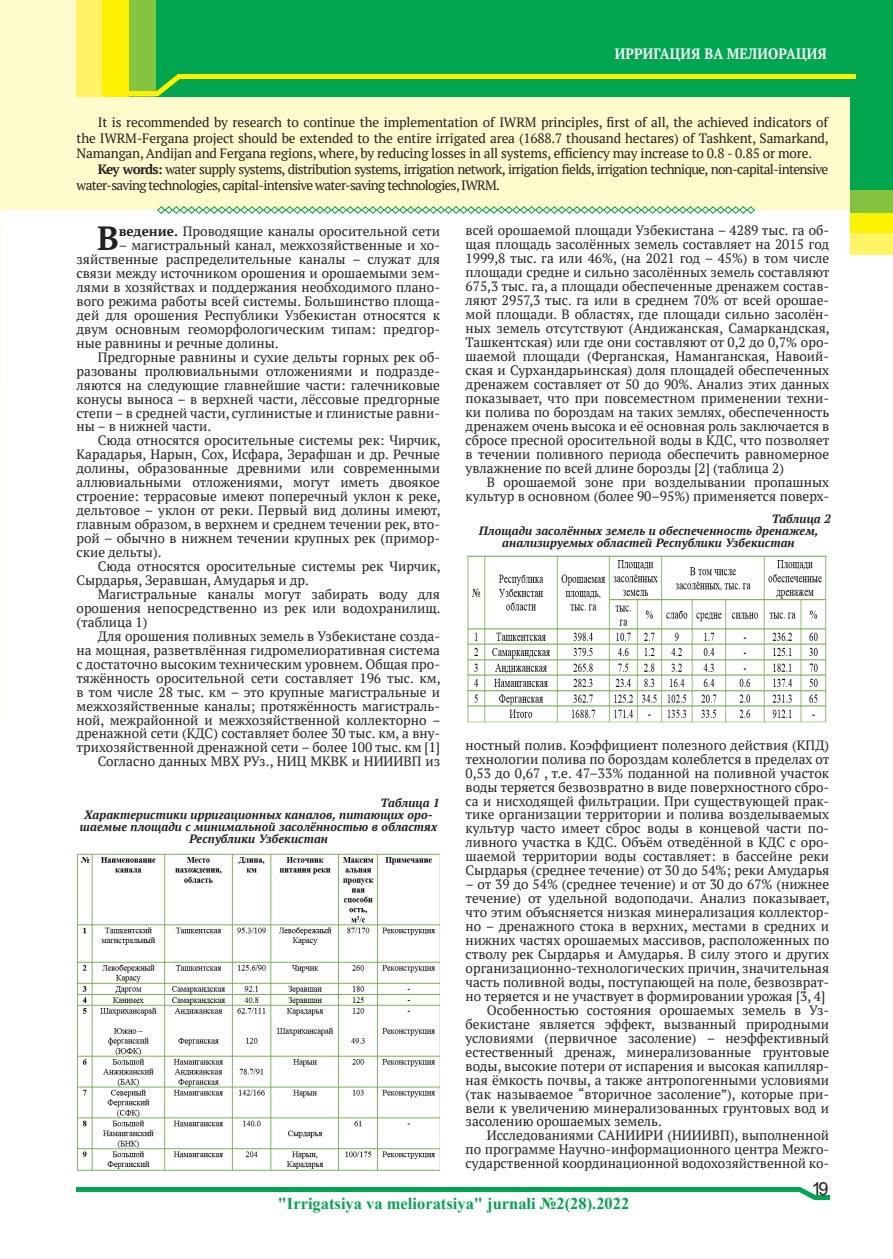
<style>
.page{position:relative;width:893px;height:1259px;background:#fff}
.page>*{position:absolute;margin:0;border:0;box-sizing:border-box;transform-origin:0 0}
.t1{font:700 33.45px "PT Serif";color:#231f20}
.t2{font:18px "Arial";color:#231f20}
.t3{font:700 16.5px "Times New Roman";color:#00a54f}
.t4{font:700 15px "PT Serif";letter-spacing:.01em;color:#fff;scale:.9 1}
.t5{font:13.5px/14px "PT Serif";color:#231f20;text-align:justify}
.t6{font:13.5px/15.8px "PT Serif";letter-spacing:-.05em;color:#231f20}
.t7{font:italic 700 12px "PT Serif";letter-spacing:.01em;color:#231f20}
.s1{font-weight:700}
</style>
<div class="page">
<div style="left:0;top:0;width:851px;height:210px;background:#fffbcc"></div>
<svg style="left:157px;top:206px;width:598px;height:8px"></svg>
<svg style="left:0;top:1px;width:1px;height:691px"></svg>
<img style="left:77px;top:853px;width:363px;height:318px">
<img style="left:467px;top:555px;width:360px;height:168px">
<div style="left:77px;top:0;width:428px;height:96px;background:#fff466"></div>
<div style="left:103px;top:0;width:432px;height:96px;background:#fff101"></div>
<div style="left:130px;top:0;width:586px;height:96px;background:#84c440"></div>
<div style="left:156px;top:0;width:737px;height:96px;background:#00a54f"></div>
<div style="left:851px;top:160px;width:42px;height:94px;background:#fff466"></div>
<div style="left:851px;top:160px;width:42px;height:73px;background:#fff101"></div>
<div style="left:851px;top:160px;width:42px;height:53px;background:#84c440"></div>
<div style="left:851px;top:95px;width:42px;height:95px;background:#00a54f"></div>
<div style="left:178px;top:74px;width:678px;height:5px;background:#fff101"></div>
<hr style="left:129px;top:92px;width:29px;height:4px;background:#fff101">
<svg style="left:155px;top:74px;width:25px;height:22px"></svg>
<hr style="left:76px;top:1187px;width:724px;height:4px;background:#00a54f">
<div style="left:815px;top:1195px;width:14px;height:5px;background:#00a54f"></div>
<svg style="left:798px;top:1187px;width:17px;height:13px"></svg>
<p class="t4" style="left:615px;top:44px;width:237px">ИРРИГАЦИЯ ВА МЕЛИОРАЦИЯ</p>
<p class="t5" style="left:77px;top:114px;width:754px;line-height:15.8px;text-indent:21px">It is recommended by research to continue the implementation of IWRM principles, first of all, the achieved indicators of the IWRM-Fergana project should be extended to the entire irrigated area (1688.7 thousand hectares) of Tashkent, Samarkand, Namangan, Andijan and Fergana regions, where, by reducing losses in all systems, efficiency may increase to 0.8 - 0.85 or more.</p>
<p class="t6" style="left:77px;top:161px;width:753px;text-indent:21px"><span class="s1">Key words:</span> water supply systems, distribution systems, irrigation network, irrigation fields, irrigation technique, non-capital-intensive water-saving technologies, capital-intensive water-saving technologies, IWRM.</p>
<h1 class="t1" style="left:97px;top:216px;width:23px">В</h1>
<p class="t5" style="left:119px;top:224px;width:323px"><span class="s1">ведение.</span> Проводящие каналы оросительной сети</p>
<p class="t5" style="left:466px;top:223px;width:366px">всей орошаемой площади Узбекистана – 4289 тыс. га об&shy;щая площадь засолённых земель составляет на 2015 год 1999,8 тыс. га или 46%, (на 2021 год – 45%) в том числе площади средне и сильно засолённых земель составляют 675,3 тыс. га, а площади обеспеченные дренажем состав&shy;ляют 2957,3 тыс. га или в среднем 70% от всей орошае&shy;мой площади. В областях, где площади сильно засолён&shy;ных земель отсутствуют (Андижанская, Самаркандская, Ташкентская) или где они составляют от 0,2 до 0,7% оро&shy;шаемой площади (Ферганская, Наманганская, Навоий&shy;ская и Сурхандарьинская) доля площадей обеспеченных дренажем составляет от 50 до 90%. Анализ этих данных показывает, что при повсеместном применении техни&shy;ки полива по бороздам на таких землях, обеспеченность дренажем очень высока и её основная роль заключается в сбросе пресной оросительной воды в КДС, что позволяет в течении поливного периода обеспечить равномерное увлажнение по всей длине борозды [2] (таблица 2)</p>
<p class="t5" style="left:466px;top:475px;width:365px;text-align:right">В орошаемой зоне при возделывании пропашных культур в основном (более 90–95%) применяется поверх-</p>
<p class="t5" style="left:77px;top:238px;width:365px;text-indent:42px">– магистральный канал, межхозяйственные и хо&shy;зяйственные распределительные каналы – служат для связи между источником орошения и орошаемыми зем&shy;лями в хозяйствах и поддержания необходимого плано&shy;вого режима работы всей системы. Большинство площа&shy;дей для орошения Республики Узбекистан относятся к двум основным геоморфологическим типам: предгор&shy;ные равнины и речные долины.</p>
<p class="t5" style="left:77px;top:350px;width:365px;text-indent:21px">Предгорные равнины и сухие дельты горных рек об&shy;разованы пролювиальными отложениями и подразде&shy;ляются на следующие главнейшие части: галечниковые конусы выноса – в верхней части, лёссовые предгорные степи – в средней части, суглинистые и глинистые равни&shy;ны – в нижней части.</p>
<p class="t5" style="left:77px;top:433px;width:366px;text-indent:21px">Сюда относятся оросительные системы рек: Чирчик, Карадарья, Нарын, Сох, Исфара, Зерафшан и др. Речные долины, образованные древними или современными аллювиальными отложениями, могут иметь двоякое строение: террасовые имеют поперечный уклон к реке, дельтовое – уклон от реки. Первый вид долины имеют, главным образом, в верхнем и среднем течении рек, вто&shy;рой – обычно в нижнем течении крупных рек (примор&shy;ские дельты).</p>
<p class="t5" style="left:77px;top:559px;width:366px;text-indent:21px">Сюда относятся оросительные системы рек Чирчик,<br>Сырдарья, Зеравшан, Амударья и др.</p>
<p class="t5" style="left:77px;top:587px;width:366px;text-indent:21px">Магистральные каналы могут забирать воду для орошения непосредственно из рек или водохранилищ. (таблица 1)</p>
<p class="t5" style="left:77px;top:629px;width:366px;text-align:right">Для орошения поливных земель в Узбекистане созда-<br>на мощная, разветвлённая гидромелиоративная система с достаточно высоким техническим уровнем. Общая про&shy;тяжённость оросительной сети составляет 196 тыс. км, в том числе 28 тыс. км – это крупные магистральные и межхозяйственные каналы; протяжённость магистраль&shy;ной, межрайонной и межхозяйственной коллекторно – дренажной сети (КДС) составляет более 30 тыс. км, а вну&shy;трихозяйственной дренажной сети – более 100 тыс. км [1] Согласно данных МВХ РУз., НИЦ МКВК и НИИИВП из</p>
<p class="t7" style="left:772px;top:510px;width:61px">Таблица 2</p>
<p class="t7" style="left:479px;top:522px;width:341px">Площади засолённых земель и обеспеченность дренажем,</p>
<p class="t7" style="left:502px;top:534px;width:294px">анализируемых областей Республики Узбекистан</p>
<p class="t5" style="left:466px;top:738px;width:365px">ностный полив. Коэффициент полезного действия (КПД) технологии полива по бороздам колеблется в пределах от 0,53 до 0,67 , т.е. 47–33% поданной на поливной участок воды теряется безвозвратно в виде поверхностного сбро&shy;са и нисходящей фильтрации. При существующей прак&shy;тике организации территории и полива возделываемых культур часто имеет сброс воды в концевой части по&shy;ливного участка в КДС. Объём отведённой в КДС с оро&shy;шаемой территории воды составляет: в бассейне реки Сырдарья (среднее течение) от 30 до 54%; реки Амударья</p>
<p class="t5" style="left:466px;top:877px;width:365px">– от 39 до 54% (среднее течение) и от 30 до 67% (нижнее</p>
<p class="t5" style="left:466px;top:891px;width:366px">течение) от удельной водоподачи. Анализ показывает,</p>
<p class="t5" style="left:466px;top:905px;width:365px">что этим объясняется низкая минерализация коллектор-</p>
<p class="t5" style="left:466px;top:919px;width:365px">но – дренажного стока в верхних, местами в средних и</p>
<p class="t5" style="left:466px;top:933px;width:365px">нижних частях орошаемых массивов, расположенных по</p>
<p class="t5" style="left:466px;top:947px;width:365px">стволу рек Сырдарья и Амударья. В силу этого и других</p>
<p class="t5" style="left:466px;top:961px;width:365px">организационно-технологических причин, значительная</p>
<p class="t5" style="left:466px;top:975px;width:365px">часть поливной воды, поступающей на поле, безвозврат-</p>
<p class="t5" style="left:466px;top:989px;width:361px">но теряется и не участвует в формировании урожая [3, 4]</p>
<p class="t5" style="left:487px;top:1003px;width:344px">Особенностью состояния орошаемых земель в Уз-</p>
<p class="t5" style="left:466px;top:1017px;width:365px">бекистане является эффект, вызванный природными</p>
<p class="t5" style="left:466px;top:1030px;width:365px">условиями (первичное засоление) – неэффективный</p>
<p class="t5" style="left:466px;top:1044px;width:365px">естественный дренаж, минерализованные грунтовые</p>
<p class="t5" style="left:466px;top:1058px;width:365px">воды, высокие потери от испарения и высокая капилляр-</p>
<p class="t5" style="left:466px;top:1072px;width:365px">ная ёмкость почвы, а также антропогенными условиями</p>
<p class="t5" style="left:466px;top:1086px;width:365px">(так называемое “вторичное засоление”), которые при-</p>
<p class="t5" style="left:466px;top:1100px;width:365px">вели к увеличению минерализованных грунтовых вод и</p>
<p class="t5" style="left:466px;top:1114px;width:198px">засолению орошаемых земель.</p>
<p class="t5" style="left:487px;top:1128px;width:344px">Исследованиями САНИИРИ (НИИИВП), выполненной</p>
<p class="t5" style="left:466px;top:1142px;width:365px">по программе Научно-информационного центра Межго-</p>
<p class="t5" style="left:466px;top:1156px;width:365px">сударственной координационной водохозяйственной ко-</p>
<p class="t3" style="left:278px;top:1192px;width:353px">"Irrigatsiya va melioratsiya" jurnali №2(28).2022</p>
<p class="t7" style="left:381px;top:794px;width:61px">Таблица 1</p>
<p class="t7" style="left:84px;top:806px;width:350px">Характеристики ирригационных каналов, питающих оро-</p>
<p class="t7" style="left:80px;top:818px;width:359px">шаемые площади с минимальной засолённостью в областях</p>
<p class="t7" style="left:189px;top:830px;width:140px">Республики Узбекистан</p>
<h2 class="t2" style="left:811px;top:1176px;width:19px">19</h2>
</div>
